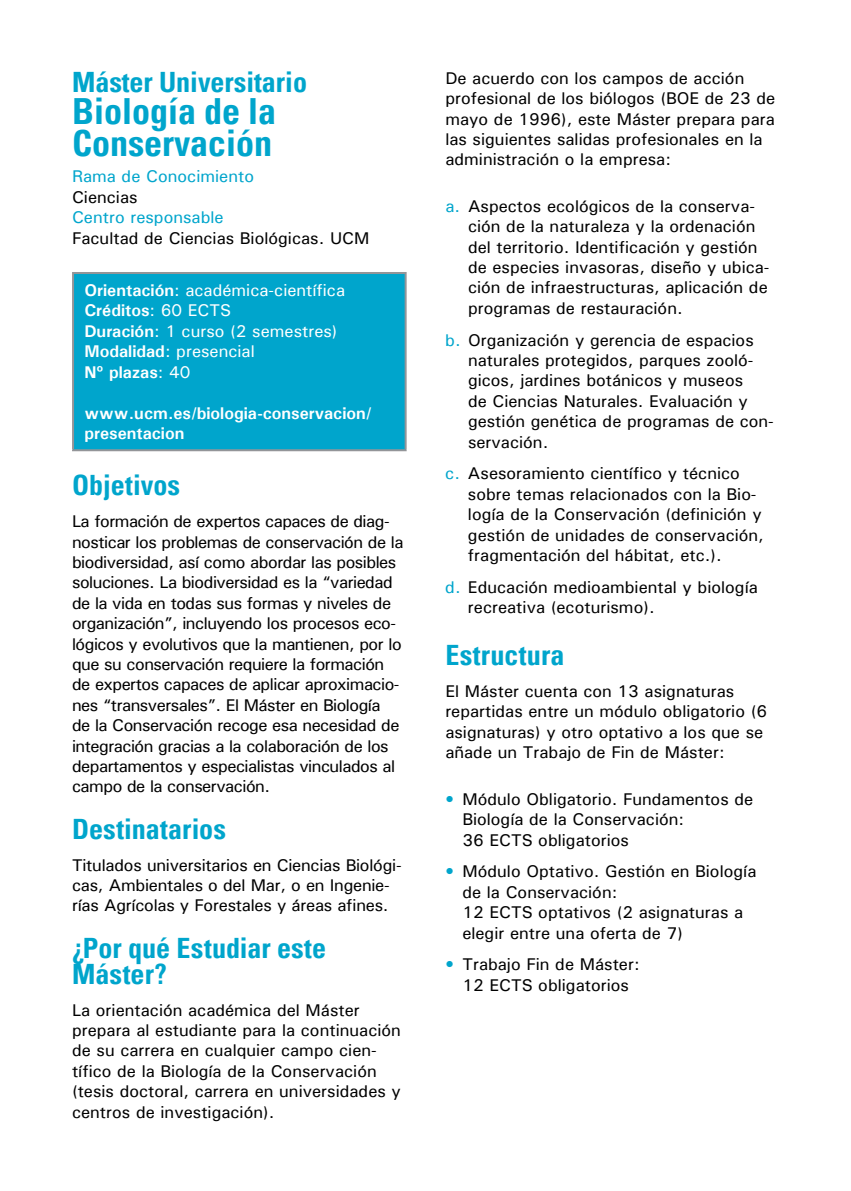
<style>
.page{position:relative;width:851px;height:1191px;background:#fff}
.page>*{position:absolute;margin:0;border:0;box-sizing:border-box;transform-origin:0 0}
.t1{font:700 condensed 36px/32px "Univers";color:#00a5cc}
.t2{font:700 condensed 28px/26px "Univers";color:#00a5cc}
.t3{font:500 17px/20.4px "Univers";color:#000}
.t4{font:500 17px/20.4px "Univers";letter-spacing:-.03em;color:#000}
.t5{font:500 17px/20.4px "Univers";color:#fff}
.t6{font:700 17px/20.4px "Univers";color:#fff}
.t7{font:500 17px "Univers";color:#00a5cc}
.s1{font-weight:700}
.s2{color:#00a5cc}
</style>
<div class="page">
<div style="left:73px;top:273px;width:332px;height:177px;background:#00a5cc"></div>
<hr style="left:72px;top:272px;width:334px;height:2px;background:#939598">
<hr style="left:72px;top:274px;width:2px;height:175px;background:#939598">
<hr style="left:404px;top:274px;width:2px;height:175px;background:#939598">
<hr style="left:72px;top:449px;width:334px;height:2px;background:#939598">
<h2 class="t2" style="left:72px;top:69px;width:236px">Máster Universitario</h2>
<h1 class="t1" style="left:72px;top:96px;width:206px">Biología de la<br>Conservación</h1>
<p class="t7" style="left:72px;top:166px;width:183px">Rama de Conocimiento</p>
<p class="t3" style="left:72px;top:186px;width:67px">Ciencias</p>
<p class="t7" style="left:72px;top:206px;width:153px">Centro responsable</p>
<p class="t3" style="left:72px;top:227px;width:299px">Facultad de Ciencias Biológicas. UCM</p>
<p class="t5" style="left:84px;top:280px;width:262px"><span class="s1">Orientación</span>: académica-científica<br><span class="s1">Créditos</span>: 60 ECTS<br><span class="s1">Duración</span>: 1 curso (2 semestres)<br><span class="s1">Modalidad</span>: presencial<br><span class="s1">Nº plazas</span>: 40</p>
<p class="t6" style="left:84px;top:402px;width:288px">www.ucm.es/biologia-conservacion/ presentacion</p>
<h2 class="t2" style="left:72px;top:472px;width:109px">Objetivos</h2>
<p class="t4" style="left:72px;top:510px;width:333px">La formación de expertos capaces de diag&shy;nosticar los problemas de conservación de la biodiversidad, así como abordar las posibles soluciones. La biodiversidad es la “variedad de la vida en todas sus formas y niveles de organización”, incluyendo los procesos eco&shy;lógicos y evolutivos que la mantienen, por lo que su conservación requiere la formación de expertos capaces de aplicar aproximacio&shy;nes “transversales”. El Máster en Biología<br>de la Conservación recoge esa necesidad de integración gracias a la colaboración de los departamentos y especialistas vinculados al campo de la conservación.</p>
<h2 class="t2" style="left:72px;top:816px;width:155px">Destinatarios</h2>
<p class="t3" style="left:72px;top:854px;width:331px">Titulados universitarios en Ciencias Biológi&shy;cas, Ambientales o del Mar, o en Ingenie&shy;rías Agrícolas y Forestales y áreas afines.</p>
<h2 class="t2" style="left:72px;top:935px;width:256px">¿Por qué Estudiar este<br>Máster?</h2>
<p class="t3" style="left:72px;top:999px;width:330px">La orientación académica del Máster prepara al estudiante para la continuación de su carrera en cualquier campo cien&shy;tífico de la Biología de la Conservación (tesis doctoral, carrera en universidades y centros de investigación).</p>
<p class="t3" style="left:445px;top:67px;width:331px">De acuerdo con los campos de acción profesional de los biólogos (BOE de 23 de mayo de 1996), este Máster prepara para las siguientes salidas profesionales en la administración o la empresa:</p>
<p class="t3" style="left:468px;top:195px;width:303px;text-indent:-23px"><span class="s2">a.</span> Aspectos ecológicos de la conserva&shy;ción de la naturaleza y la ordenación del territorio. Identificación y gestión de especies invasoras, diseño y ubica&shy;ción de infraestructuras, aplicación de programas de restauración.</p>
<p class="t3" style="left:468px;top:329px;width:307px;text-indent:-23px"><span class="s2">b.</span> Organización y gerencia de espacios naturales protegidos, parques zooló&shy;gicos, jardines botánicos y museos<br>de Ciencias Naturales. Evaluación y gestión genética de programas de con&shy;servación.</p>
<p class="t3" style="left:468px;top:463px;width:297px;text-indent:-23px"><span class="s2">c.</span> Asesoramiento científico y técnico sobre temas relacionados con la Bio&shy;logía de la Conservación (definición y gestión de unidades de conservación, fragmentación del hábitat, etc.).</p>
<p class="t3" style="left:468px;top:576px;width:291px;text-indent:-23px"><span class="s2">d.</span> Educación medioambiental y biología recreativa (ecoturismo).</p>
<h2 class="t2" style="left:445px;top:642px;width:121px">Estructura</h2>
<p class="t3" style="left:445px;top:680px;width:323px">El Máster cuenta con 13 asignaturas repartidas entre un módulo obligatorio (6 asignaturas) y otro optativo a los que se añade un Trabajo de Fin de Máster:</p>
<p class="t3" style="left:462px;top:788px;width:292px;text-indent:-17px"><span class="s2">•</span> Módulo Obligatorio. Fundamentos de<br>Biología de la Conservación:<br>36 ECTS obligatorios</p>
<p class="t3" style="left:462px;top:861px;width:295px;text-indent:-17px"><span class="s2">•</span> Módulo Optativo. Gestión en Biología de la Conservación:<br>12 ECTS optativos (2 asignaturas a elegir entre una oferta de 7)</p>
<p class="t3" style="left:445px;top:954px;width:196px;text-align:center"><span class="s2">•</span> Trabajo Fin de Máster:<br>12 ECTS obligatorios</p>
</div>
